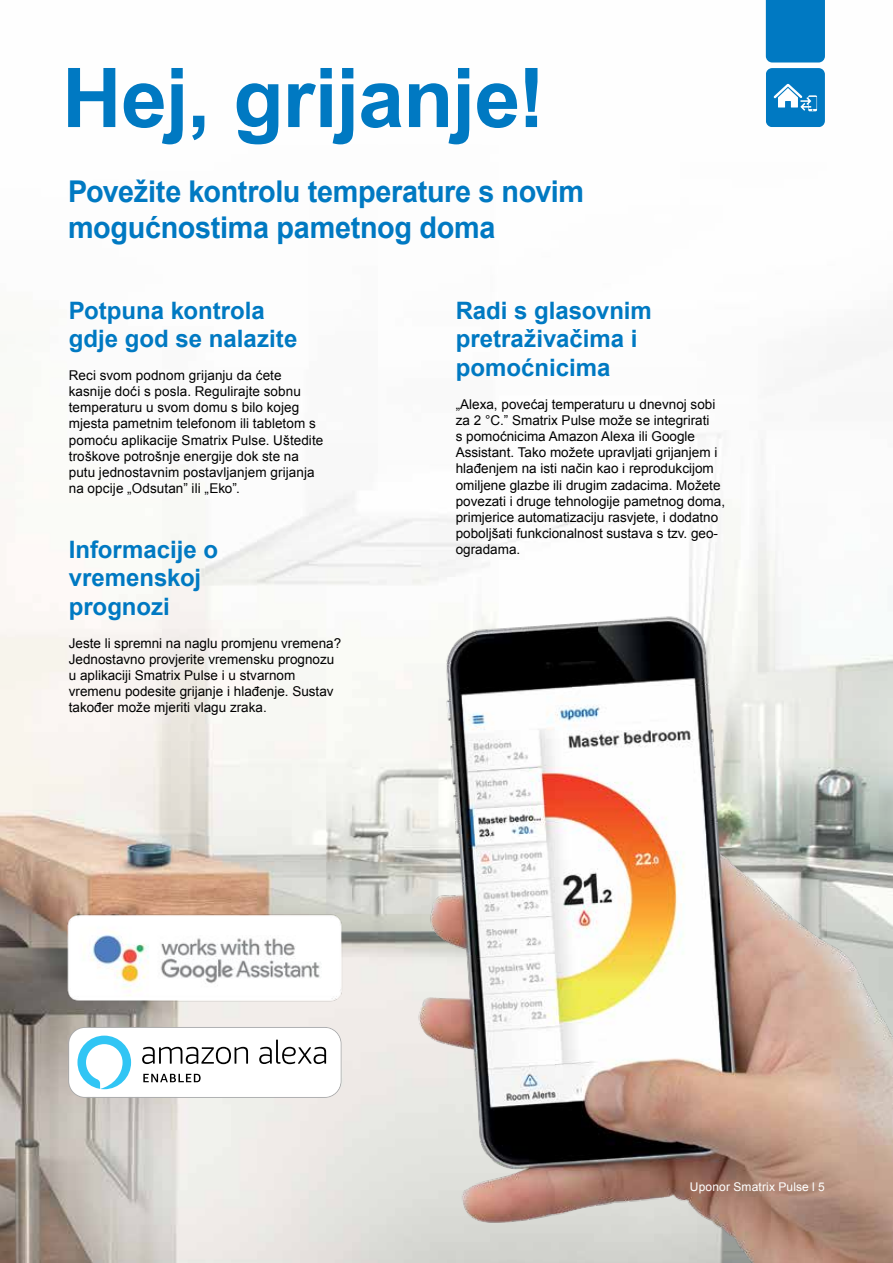
<style>
.page{position:relative;width:893px;height:1263px;background:#fff}
.page>*{position:absolute;margin:0;border:0;box-sizing:border-box;transform-origin:0 0}
.t1{font:700 82.5px "Arial";letter-spacing:-.015em;color:#0079c2}
.t2{font:700 30px/36px "Arial";letter-spacing:-.01em;color:#0079c2;scale:.96 1}
.t3{font:700 24px/28.8px "Arial";color:#0079c2}
.t4{font:13.5px/16.2px "Arial";color:#000}
.t5{font:12px "Arial";letter-spacing:.015em;color:#fff}
</style>
<div class="page">
<img style="left:0;top:0;width:827px;height:1263px">
<img style="left:410px;top:540px;width:483px;height:723px">
<svg style="left:68px;top:1027px;width:273px;height:71px"></svg>
<img style="left:46px;top:892px;width:318px;height:131px">
<svg style="left:766px;top:0;width:59px;height:127px;background:#1c87c8"></svg>
<h1 class="t1" style="left:62px;top:43px;width:485px">Hej, grijanje!</h1>
<h2 class="t2" style="left:68px;top:174px;width:539px">Povežite kontrolu temperature s novim mogućnostima pametnog doma</h2>
<h3 class="t3" style="left:69px;top:296px;width:230px">Potpuna kontrola gdje god se nalazite</h3>
<p class="t4" style="left:69px;top:367px;width:256px">Reci svom podnom grijanju da ćete kasnije doći s posla. Regulirajte sobnu temperaturu u svom domu s bilo kojeg mjesta pametnim telefonom ili tabletom s pomoću aplikacije Smatrix Pulse. Uštedite troškove potrošnje energije dok ste na putu jednostavnim postavljanjem grijanja na opcije „Odsutan” ili „Eko”.</p>
<h3 class="t3" style="left:456px;top:296px;width:198px">Radi s glasovnim pretraživačima i pomoćnicima</h3>
<p class="t4" style="left:456px;top:396px;width:271px">„Alexa, povećaj temperaturu u dnevnoj sobi za 2 °C.” Smatrix Pulse može se integrirati<br>s pomoćnicima Amazon Alexa ili Google Assistant. Tako možete upravljati grijanjem i hlađenjem na isti način kao i reprodukcijom omiljene glazbe ili drugim zadacima. Možete povezati i druge tehnologije pametnog doma, primjerice automatizaciju rasvjete, i dodatno poboljšati funkcionalnost sustava s tzv. geo-</p>
<h3 class="t3" style="left:69px;top:535px;width:151px">Informacije o</h3>
<p class="t4" style="left:456px;top:542px;width:66px">ogradama.</p>
<h3 class="t3" style="left:69px;top:564px;width:134px">vremenskoj prognozi</h3>
<p class="t4" style="left:69px;top:635px;width:274px">Jeste li spremni na naglu promjenu vremena?<br>Jednostavno provjerite vremensku prognozu u aplikaciji Smatrix Pulse i u stvarnom vremenu podesite grijanje i hlađenje. Sustav također može mjeriti vlagu zraka.</p>
<p class="t5" style="left:690px;top:1179px;width:136px">Uponor Smatrix Pulse l 5</p>
</div>
